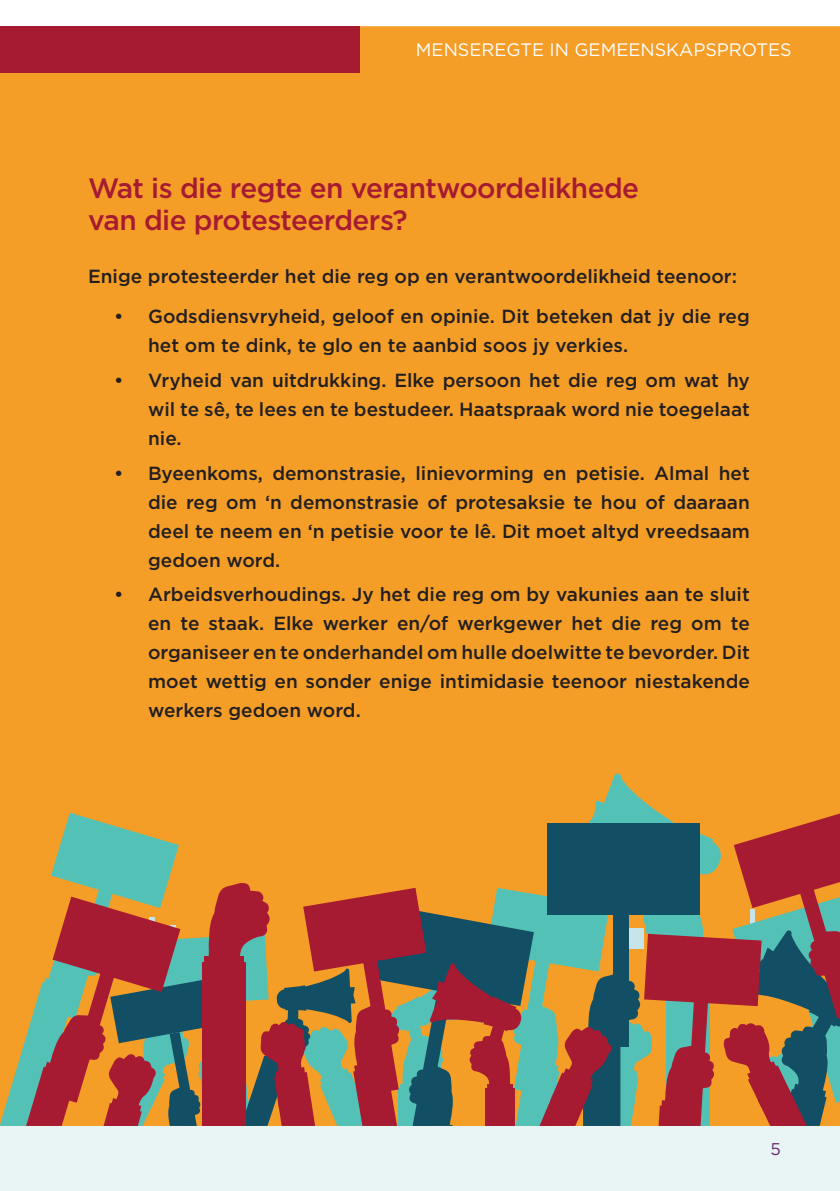
<style>
.page{position:relative;width:840px;height:1191px;background:#fff}
.page>*{position:absolute;margin:0;border:0;box-sizing:border-box;transform-origin:0 0}
.Head_3{font:500 28px/32px "Gotham";letter-spacing:-.02em;color:#a61a32}
.Head_2{font:500 19px/29px "Gotham";color:#231f20;text-align:justify}
.t1{font:18px "Gotham";color:#fff}
.t2{font:17px "Gotham";color:#692875}
</style>
<div class="page">
<div style="left:0;top:74px;width:839px;height:1117px;background:#e8f5f4"></div>
<div style="left:359px;top:26px;width:480px;height:48px;background:#f49e28"></div>
<div style="left:0;top:26px;width:359px;height:48px;background:#a61a32"></div>
<div style="left:0;top:74px;width:839px;height:1052px;background:#f49e28"></div>
<svg style="left:0;top:773px;width:839px;height:353px"></svg>
<p class="t1" style="left:416px;top:39px;width:377px">MENSEREGTE IN GEMEENSKAPSPROTES</p>
<p class="Head_3" style="left:88px;top:171px;width:552px">Wat is die regte en verantwoordelikhede van die protesteerders?</p>
<p class="Head_2" style="left:88px;top:261px;width:650px">Enige protesteerder het die reg op en verantwoordelikheid teenoor:</p>
<p class="Head_2" style="left:148px;top:302px;width:603px;text-indent:-34px">• Godsdiensvryheid, geloof en opinie. Dit beteken dat jy die reg het om te dink, te glo en te aanbid soos jy verkies.</p>
<p class="Head_2" style="left:148px;top:365px;width:603px;text-indent:-34px">• Vryheid van uitdrukking. Elke persoon het die reg om wat hy wil te sê, te lees en te bestudeer. Haatspraak word nie toegelaat nie.</p>
<p class="Head_2" style="left:148px;top:458px;width:603px;text-indent:-34px">• Byeenkoms, demonstrasie, linievorming en petisie. Almal het die reg om ‘n demonstrasie of protesaksie te hou of daaraan deel te neem en ‘n petisie voor te lê. Dit moet altyd vreedsaam gedoen word.</p>
<p class="Head_2" style="left:148px;top:580px;width:603px;text-indent:-34px">• Arbeidsverhoudings. Jy het die reg om by vakunies aan te sluit en te staak. Elke werker en/of werkgewer het die reg om te organiseer en te onderhandel om hulle doelwitte te bevorder. Dit moet wettig en sonder enige intimidasie teenoor niestakende werkers gedoen word.</p>
<p class="t2" style="left:770px;top:1137px;width:12px">5</p>
</div>
